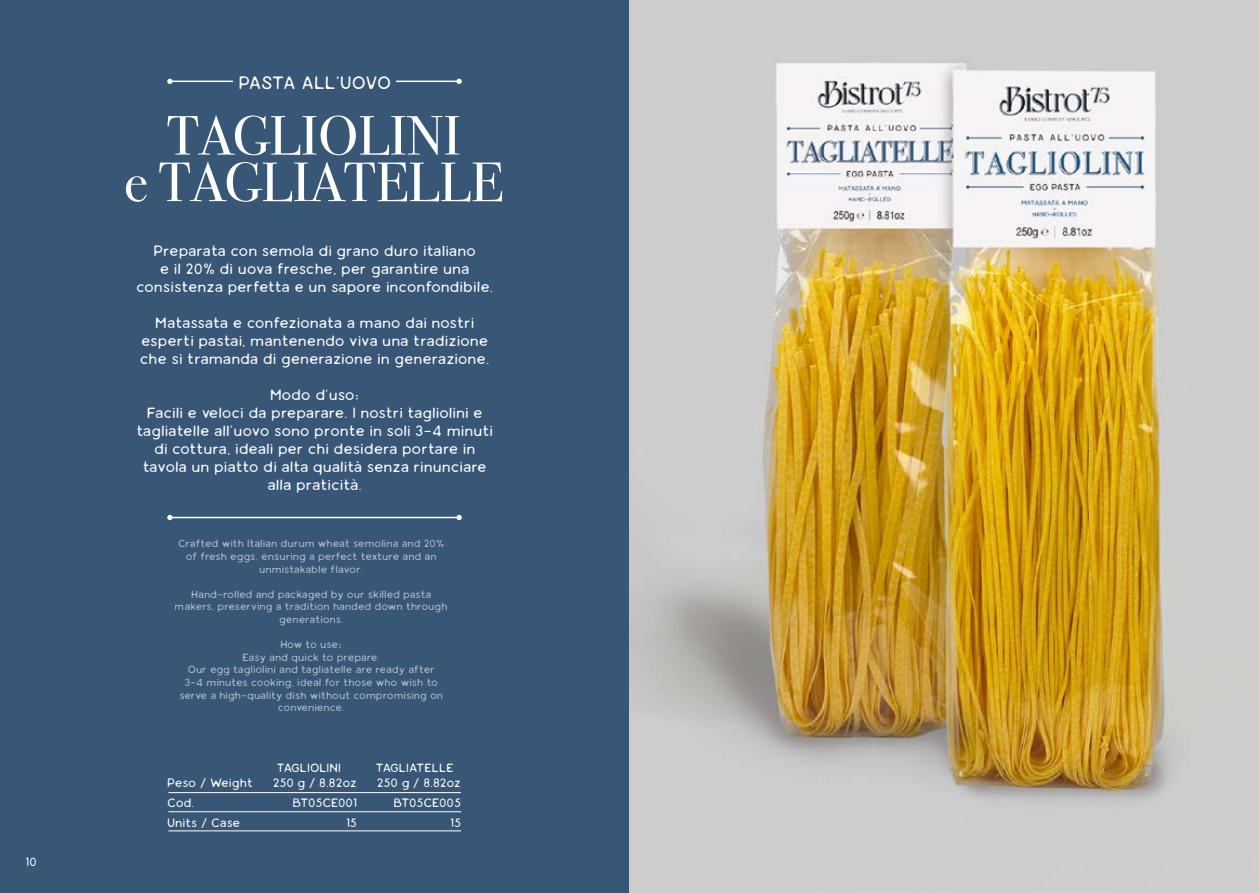
<style>
.page{position:relative;width:1259px;height:893px;background:#fff}
.page>*{position:absolute;margin:0;border:0;box-sizing:border-box;transform-origin:0 0}
.t1{font:55.5px/46.5px "Bodoni Svty Two ITCTT";color:#fff;text-align:center}
.t2{font:18px "Gourmet Le French";letter-spacing:-.025em;color:#fff}
.t3{font:15px/18px "Gourmet Le French";color:#fff;text-align:center}
.t4{font:12.3px/20px "Gourmet Le French";color:#fff;text-align:right}
.t5{font:12px "Gourmet Le French";color:#fff}
.t6{font:10.5px/12.6px "Gourmet Le French";color:#fff;text-align:center}
.s1{font-size:19.5px}
.s2{font-size:16.5px}
</style>
<div class="page">
<div style="left:0;top:0;width:629px;height:893px;background:#385676"></div>
<hr style="left:170px;top:81px;width:289px;height:1px;background:#fff">
<svg style="left:167px;top:79px;width:6px;height:5px"></svg>
<svg style="left:456px;top:79px;width:6px;height:5px"></svg>
<div style="left:233px;top:75px;width:163px;height:19px;background:#385676"></div>
<hr style="left:170px;top:517px;width:289px;height:1px;background:#fff">
<svg style="left:167px;top:515px;width:6px;height:5px"></svg>
<svg style="left:456px;top:515px;width:6px;height:5px"></svg>
<img style="left:629px;top:0;width:630px;height:893px">
<hr style="left:168px;top:792px;width:293px;height:1px;background:#fff">
<hr style="left:168px;top:811px;width:293px;height:1px;background:#fff">
<hr style="left:168px;top:831px;width:293px;height:1px;background:#fff">
<p class="t5" style="left:26px;top:855px;width:13px">10</p>
<p class="t2" style="left:238px;top:72px;width:154px">PASTA ALL'UOVO</p>
<h1 class="t1" style="left:124px;top:107px;width:380px">TAGLIOLINI<br>e TAGLIATELLE</h1>
<p class="t3" style="left:136px;top:242px;width:359px">Preparata con semola di grano duro italiano<br>e il 20% di uova fresche, per garantire una consistenza perfetta e un sapore inconfondibile.</p>
<p class="t3" style="left:140px;top:314px;width:351px">Matassata e confezionata a mano dai nostri esperti pastai, mantenendo viva una tradizione che si tramanda di generazione in generazione.</p>
<p class="t3" style="left:136px;top:386px;width:358px">Modo d'uso<span class="s1">:<br></span>Facili e veloci da preparare. I nostri tagliolini e tagliatelle all'uovo sono pronte in soli 3-4 minuti di cottura, ideali per chi desidera portare in tavola un piatto di alta qualità senza rinunciare alla praticità.</p>
<p class="t6" style="left:178px;top:538px;width:268px">Crafted with Italian durum wheat semolina and 20% of fresh eggs, ensuring a perfect texture and an unmistakable flavor.</p>
<p class="t6" style="left:175px;top:588px;width:274px">Hand-rolled and packaged by our skilled pasta makers, preserving a tradition handed down through generations.</p>
<p class="t6" style="left:179px;top:638px;width:265px">How to use<span class="s2">:<br></span>Easy and quick to prepare.<br>Our egg tagliolini and tagliatelle are ready after 3-4 minutes cooking, ideal for those who wish to serve a high-quality dish without compromising on convenience.</p>
<p class="t5" style="left:276px;top:761px;width:66px">TAGLIOLINI</p>
<p class="t5" style="left:375px;top:761px;width:80px">TAGLIATELLE</p>
<p class="t4" style="left:167px;top:773px;width:87px;text-align:left">Peso / Weight<br>Cod.<br>Units / Case</p>
<p class="t4" style="left:273px;top:773px;width:86px">250 g / 8.82oz<br>BT05CE001<br>15</p>
<p class="t4" style="left:377px;top:773px;width:86px">250 g / 8.82oz<br>BT05CE005<br>15</p>
</div>
